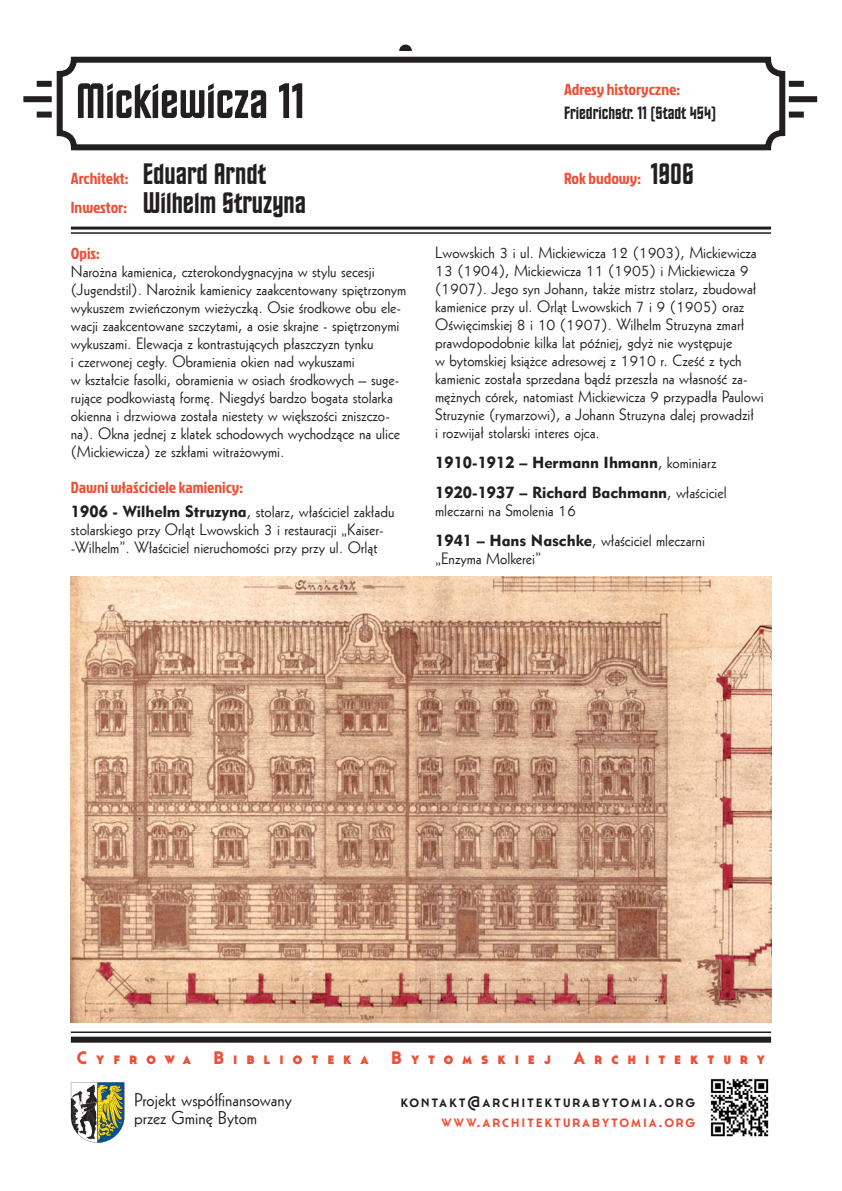
<style>
.page{position:relative;width:842px;height:1191px;background:#fff}
.page>*{position:absolute;margin:0;border:0;box-sizing:border-box;transform-origin:0 0}
.t1{font:50px "Horizon EU";color:#231f20}
.t2{font:30px/29px "Horizon EU";color:#231f20}
.t3{font:700 18px "Cassannet";letter-spacing:.5em;color:#ef4d35}
.t4{font:18px/18px "Geometric 231 EU";color:#231f20}
.t5{font:18px "Cassannet";letter-spacing:.1em;color:#231f20}
.t6{font:18px "Cassannet";letter-spacing:.1em;color:#ef4d35}
.t7{font:18px "Horizon EU";color:#231f20}
.t8{font:16px/18px "Geometric 231 EU";color:#231f20}
.t9{font:16px "Jockey";color:#ef4d35}
.t10{font:16px "Geometric 415 Blk EU";color:#231f20}
.s1{font-family:"Jockey";font-size:16px;color:#ef4d35}
.s2{font-family:"Horizon EU";font-size:30px;color:#231f20}
.s3{font-family:"Geometric 415 Blk EU"}
.s4{font-family:"Geometric 231 EU"}
</style>
<div class="page">
<svg style="left:71px;top:1082px;width:53px;height:60px"></svg>
<img style="left:710px;top:1078px;width:59px;height:59px">
<div style="left:57px;top:57px;width:728px;height:93px;border:6px solid #231f20;border-radius:14px"></div>
<div style="left:789px;top:96px;width:28px;height:6px;background:#231f20"></div>
<div style="left:789px;top:112px;width:15px;height:6px;background:#231f20"></div>
<div style="left:789px;top:81px;width:15px;height:6px;background:#231f20"></div>
<div style="left:23px;top:96px;width:29px;height:6px;background:#231f20"></div>
<div style="left:37px;top:81px;width:15px;height:6px;background:#231f20"></div>
<div style="left:37px;top:112px;width:15px;height:6px;background:#231f20"></div>
<div style="left:71px;top:1036px;width:700px;height:6px;background:#231f20"></div>
<svg style="left:399px;top:45px;width:13px;height:6px"></svg>
<hr style="left:71px;top:226px;width:700px;height:3px;background:#231f20">
<hr style="left:71px;top:232px;width:700px;height:2px;background:#231f20">
<hr style="left:71px;top:1031px;width:700px;height:2px;background:#231f20">
<img style="left:71px;top:576px;width:700px;height:447px">
<p class="t1" style="left:76px;top:75px;width:230px">Mickiewicza 11</p>
<p class="t9" style="left:564px;top:78px;width:117px">Adresy historyczne:</p>
<p class="t7" style="left:564px;top:104px;width:154px">Friedrichstr. 11 (Stadt 454)</p>
<p class="t2" style="left:71px;top:160px;width:237px"><span class="s1">Architekt:</span> Eduard Arndt<br><span class="s1">Inwestor:</span> Wilhelm Struzyna</p>
<p class="t9" style="left:564px;top:167px;width:131px">Rok budowy: <span class="s2">1906</span></p>
<p class="t9" style="left:71px;top:241px;width:30px">Opis:</p>
<p class="t8" style="left:71px;top:262px;width:337px">Narożna kamienica, czterokondygnacyjna w stylu secesji (Jugendstil). Narożnik kamienicy zaakcentowany spiętrzonym wykuszem zwieńczonym wieżyczką. Osie środkowe obu ele&shy;wacji zaakcentowane szczytami, a osie skrajne - spiętrzonymi wykuszami. Elewacja z kontrastujących płaszczyzn tynku<br>i czerwonej cegły. Obramienia okien nad wykuszami<br>w kształcie fasolki, obramienia w osiach środkowych – suge&shy;rujące podkowiastą formę. Niegdyś bardzo bogata stolarka okienna i drzwiowa została niestety w większości zniszczo&shy;na). Okna jednej z klatek schodowych wychodzące na ulice (Mickiewicza) ze szkłami witrażowymi.</p>
<p class="t9" style="left:71px;top:475px;width:174px">Dawni właściciele kamienicy:</p>
<p class="t8" style="left:71px;top:502px;width:325px"><span class="s3">1906 - Wilhelm Struzyna</span>, stolarz, właściciel zakładu stolarskiego przy Orląt Lwowskich 3 i restauracji „Kaiser--Wilhelm”. Właściciel nieruchomości przy przy ul. Orląt</p>
<p class="t8" style="left:435px;top:243px;width:330px">Lwowskich 3 i ul. Mickiewicza 12 (1903), Mickiewicza 13 (1904), Mickiewicza 11 (1905) i Mickiewicza 9 (1907). Jego syn Johann, także mistrz stolarz, zbudował kamienice przy ul. Orląt Lwowskich 7 i 9 (1905) oraz Oświęcimskiej 8 i 10 (1907). Wilhelm Struzyna zmarł prawdopodobnie kilka lat później, gdyż nie występuje<br>w bytomskiej książce adresowej z 1910 r. Cześć z tych kamienic została sprzedana bądź przeszła na własność za&shy;mężnych córek, natomiast Mickiewicza 9 przypadła Paulowi Struzynie (rymarzowi), a Johann Struzyna dalej prowadził<br>i rozwijał stolarski interes ojca.</p>
<p class="t10" style="left:435px;top:453px;width:283px">1910-1912 – Hermann Ihmann<span class="s4">, kominiarz</span></p>
<p class="t8" style="left:435px;top:483px;width:293px"><span class="s3">1920-1937 – Richard Bachmann</span>, właściciel mleczarni na Smolenia 16</p>
<p class="t8" style="left:435px;top:531px;width:271px"><span class="s3">1941 – Hans Naschke</span>, właściciel mleczarni „Enzyma Molkerei”</p>
<p class="t3" style="left:77px;top:1046px;width:116px">Cyfrowa</p>
<p class="t3" style="left:213px;top:1046px;width:157px">Biblioteka</p>
<p class="t3" style="left:391px;top:1046px;width:161px">Bytomskiej</p>
<p class="t3" style="left:574px;top:1046px;width:193px">Architektury</p>
<p class="t4" style="left:134px;top:1090px;width:159px">Projekt współfinansowany przez Gminę Bytom</p>
<p class="t5" style="left:400px;top:1089px;width:296px">kontakt@architekturabytomia.org</p>
<p class="t6" style="left:441px;top:1109px;width:256px">www.architekturabytomia.org</p>
</div>
